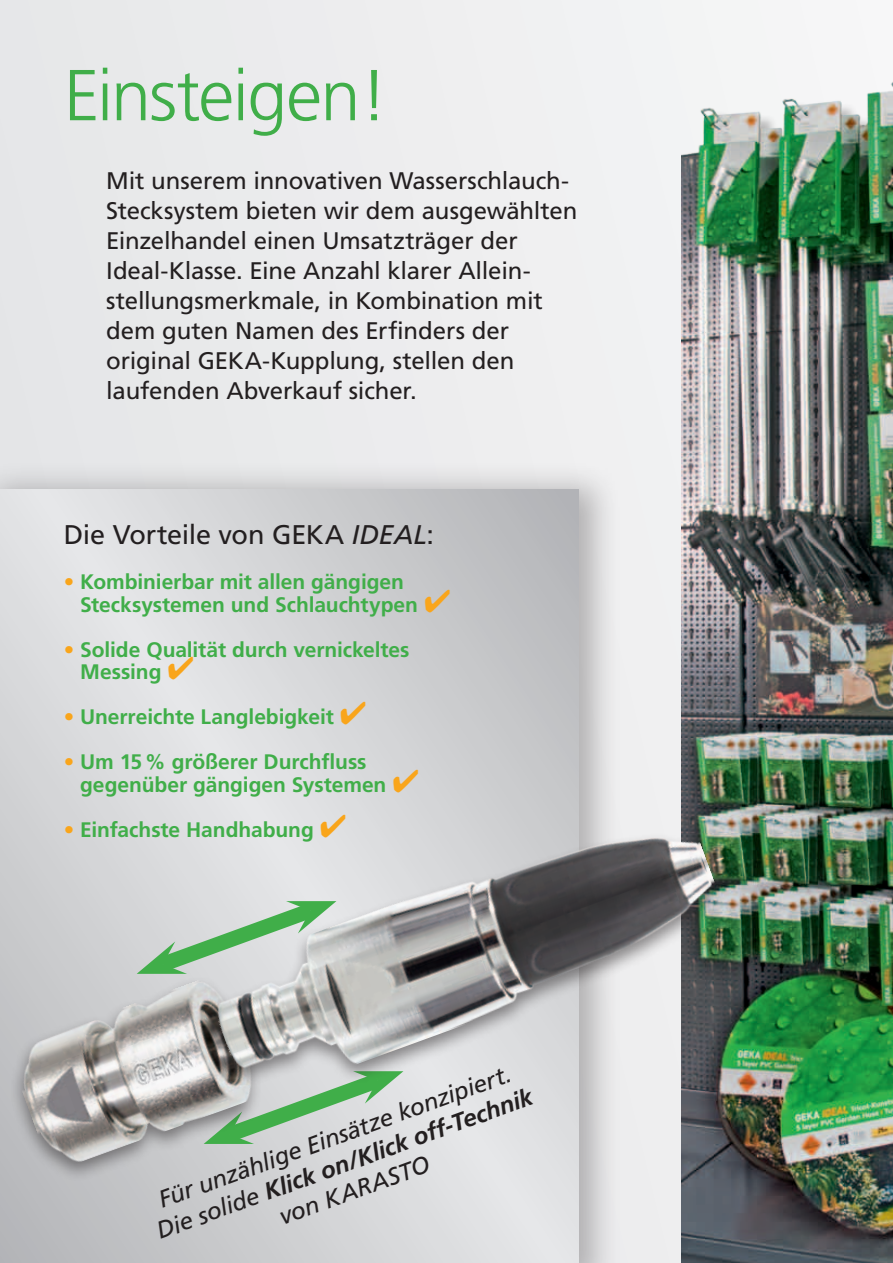
<style>
.page{position:relative;width:893px;height:1263px;background:#ededee}
.page>*{position:absolute;margin:0;border:0;box-sizing:border-box;transform-origin:0 0}
.t1{font:300 72px "Frutiger";letter-spacing:-.025em;color:#40ae49}
.t2{font:27px "Frutiger";letter-spacing:-.01em;color:#231f20}
.t3{font:24px/30px "Frutiger";letter-spacing:-.005em;color:#231f20}
.t4{font:italic 24px/28.5px "Frutiger";color:#231f20;text-align:center}
.t5{font:700 21px/22.5px "Frutiger";letter-spacing:-.005em;color:#40ae49}
.s1{font-style:italic}
.s2{color:#f9a51b}
.s3{font-weight:700}
</style>
<div class="page">
<div style="left:0;top:459px;width:620px;height:804px;background:#231f20;opacity:.3"></div>
<svg style="left:0;top:489px;width:578px;height:774px"></svg>
<img style="left:682px;top:82px;width:211px;height:1181px">
<svg style="left:137px;top:891px;width:64px;height:82px;background:#bacfbe"></svg>
<svg style="left:262px;top:1103px;width:141px;height:50px"></svg>
<div style="left:8px;top:975px;width:253px;height:205px;background:#c4c5c7"></div>
<img style="left:7px;top:973px;width:255px;height:199px">
<img style="left:201px;top:798px;width:530px;height:305px">
<h1 class="t1" style="left:64px;top:55px;width:326px">Einsteigen!</h1>
<p class="t3" style="left:106px;top:165px;width:472px">Mit unserem innovativen Wasserschlauch-Stecksystem bieten wir dem ausgewählten Einzelhandel einen Umsatzträger der Ideal-Klasse. Eine Anzahl klarer Allein&shy;stellungsmerkmale, in Kombination mit dem guten Namen des Erfinders der original GEKA-Kupplung, stellen den laufenden Abverkauf sicher.</p>
<p class="t2" style="left:64px;top:519px;width:372px">Die Vorteile von GEKA <span class="s1">IDEAL</span>:</p>
<p class="t5" style="left:80px;top:570px;width:372px;text-indent:-16px"><span class="s2">•</span> Kombinierbar mit allen gängigen<br>Stecksystemen und Schlauchtypen <span class="s2">✔</span></p>
<p class="t5" style="left:80px;top:638px;width:331px;text-indent:-16px"><span class="s2">•</span> Solide Qualität durch vernickeltes<br>Messing <span class="s2">✔</span></p>
<p class="t5" style="left:64px;top:705px;width:304px"><span class="s2">•</span> Unerreichte Langlebigkeit <span class="s2">✔</span></p>
<p class="t5" style="left:80px;top:750px;width:340px;text-indent:-16px"><span class="s2">•</span> Um 15% größerer Durchfluss gegenüber gängigen Systemen <span class="s2">✔</span></p>
<p class="t5" style="left:64px;top:818px;width:284px"><span class="s2">•</span> Einfachste Handhabung <span class="s2">✔</span></p>
<p class="t4" style="left:143px;top:1191px;width:400px;rotate:-20deg">Für unzählige Einsätze konzipiert.<br>Die solide <span class="s3">Klick on/Klick off-Technik </span>von KARASTO</p>
</div>
